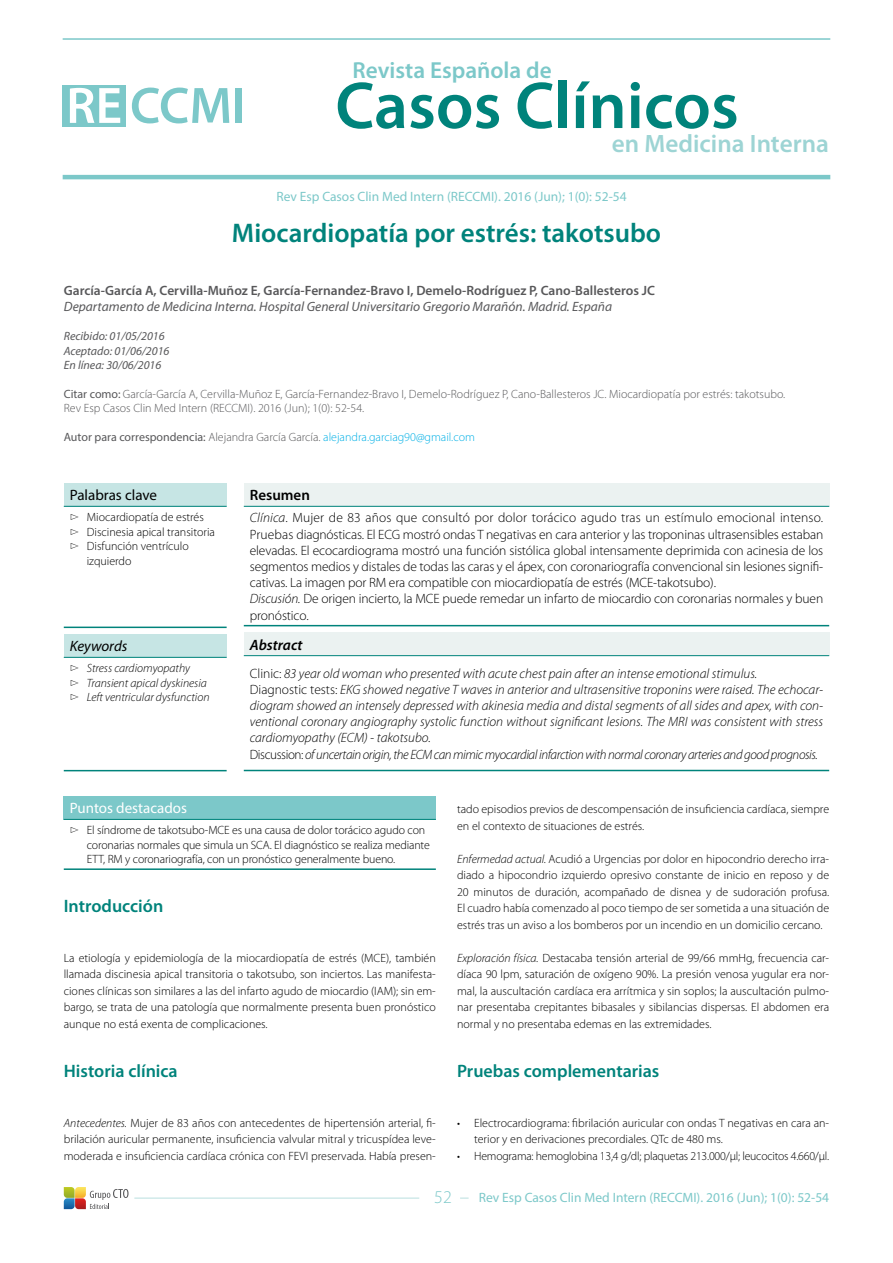
<style>
.page{position:relative;width:893px;height:1263px;background:#fff}
.page>*{position:absolute;margin:0;border:0;box-sizing:border-box;transform-origin:0 0}
.t1{font:600 66.75px "Myriad Pro";color:#00837b}
.Titulo_capitulo{font:600 27px "Myriad Pro";color:#00837b}
.t2{font:600 25.2px "Myriad Pro";color:#9dd4d4}
.t3{font:600 23.25px "Myriad Pro";color:#7cc8c9}
._02_Primer_Orden{font:600 18px "Myriad Pro";color:#00837b}
.t4{font:300 18px "Myriad Pro";color:#7cc8c9}
.t5{font:15px "Myriad Pro";color:#fff}
.t6{font:15px "Myriad Pro";color:#000}
.t7{font:italic 15px "Myriad Pro";color:#000}
.t8{font:italic 600 15px "Myriad Pro";color:#000}
.t9{font:600 15px "Myriad Pro";color:#000}
.Texto_resumen{font:300 13.5px/16.2px "Myriad Pro";letter-spacing:-.01em;color:#000;text-align:justify}
.Texto_abstract{font:italic 300 13.5px/16.2px "Myriad Pro";color:#000;text-align:justify}
.Nombre_autores{font:13.5px "Myriad Pro";color:#7cc8c9}
.Texto_abstract-2{font:italic 300 13.5px "Myriad Pro";letter-spacing:-.03em;color:#000}
.Nombre_autores-2{font:600 13.5px "Myriad Pro";color:#58585a}
.Cargo_autores{font:italic 13.5px "Myriad Pro";color:#58585a}
._01_Texto_comun{font:300 12px/16.5px "Myriad Pro";color:#000}
.Cargo_autores-2{font:300 12px/14.4px "Myriad Pro";color:#58585a}
.Cargo_autores-3{font:300 12px "Myriad Pro";color:#00b0e6}
.t10{font:italic 300 12px "Myriad Pro";color:#000}
.Cargo_autores-4{font:italic 12px "Myriad Pro";color:#58585a}
.s1{font-weight:400}
.s2{font-weight:400;color:#58585a}
.s3{color:#58585a}
.s4{font-style:italic}
.s5{font-style:normal}
</style>
<div class="page">
<div style="left:63px;top:85px;width:63px;height:41px;background:#7cc8c9"></div>
<svg style="left:70px;top:88px;width:50px;height:35px"></svg>
<svg style="left:132px;top:88px;width:97px;height:35px"></svg>
<div style="left:236px;top:88px;width:6px;height:35px;background:#7cc8c9"></div>
<hr style="left:63px;top:38px;width:767px;height:2px;background:#7cc8c9">
<hr style="left:63px;top:175px;width:767px;height:4px;background:#7cc8c9">
<hr style="left:134px;top:1198px;width:285px;height:1px;background:#b9dfdf">
<svg style="left:64px;top:1187px;width:65px;height:22px"></svg>
<div style="left:64px;top:483px;width:163px;height:23px;background:#c6e5e4"></div>
<hr style="left:64px;top:627px;width:163px;height:1px;background:#00837b">
<hr style="left:64px;top:506px;width:163px;height:1px;background:#00837b">
<div style="left:64px;top:634px;width:163px;height:23px;background:#c6e5e4"></div>
<hr style="left:64px;top:770px;width:163px;height:1px;background:#00837b">
<hr style="left:64px;top:657px;width:163px;height:1px;background:#00837b">
<div style="left:244px;top:483px;width:585px;height:23px;background:#ebf2f1"></div>
<hr style="left:244px;top:625px;width:585px;height:1px;background:#00837b">
<hr style="left:244px;top:506px;width:585px;height:1px;background:#00837b">
<div style="left:244px;top:632px;width:585px;height:24px;background:#ebf2f1"></div>
<hr style="left:244px;top:770px;width:585px;height:1px;background:#00837b">
<hr style="left:244px;top:655px;width:585px;height:1px;background:#00837b">
<div style="left:64px;top:796px;width:372px;height:23px;background:#7cc8c9"></div>
<hr style="left:64px;top:819px;width:372px;height:1px;background:#00837b">
<hr style="left:64px;top:868px;width:372px;height:2px;background:#00837b">
<h3 class="t3" style="left:352px;top:56px;width:201px">Revista Española de</h3>
<h1 class="t1" style="left:335px;top:63px;width:405px">Casos Clínicos</h1>
<h3 class="t2" style="left:612px;top:127px;width:218px">en Medicina Interna</h3>
<p class="Nombre_autores" style="left:276px;top:188px;width:352px">Rev Esp Casos Clin Med Intern (RECCMI). 2016 (Jun); 1(0): 52-54</p>
<p class="Titulo_capitulo" style="left:232px;top:216px;width:431px">Miocardiopatía por estrés: takotsubo</p>
<p class="Nombre_autores-2" style="left:64px;top:282px;width:593px">García-García A, Cervilla-Muñoz E, García-Fernandez-Bravo I, Demelo-Rodríguez P, Cano-Ballesteros JC</p>
<p class="Cargo_autores" style="left:64px;top:298px;width:550px">Departamento de Medicina Interna. Hospital General Universitario Gregorio Marañón. Madrid. España</p>
<p class="Cargo_autores-4" style="left:64px;top:329px;width:102px">Recibido: 01/05/2016</p>
<p class="Cargo_autores-4" style="left:64px;top:343px;width:107px">Aceptado: 01/06/2016</p>
<p class="Cargo_autores-4" style="left:64px;top:357px;width:99px">En línea: 30/06/2016</p>
<p class="Cargo_autores-2" style="left:64px;top:387px;width:723px"><span class="s1">Citar como:</span> García-García A, Cervilla-Muñoz E, García-Fernandez-Bravo I, Demelo-Rodríguez P, Cano-Ballesteros JC. Miocardiopatía por estrés: takotsubo.<br>Rev Esp Casos Clin Med Intern (RECCMI). 2016 (Jun); 1(0): 52-54.</p>
<p class="Cargo_autores-3" style="left:64px;top:430px;width:413px"><span class="s2">Autor para correspondencia:</span> <span class="s3">Alejandra García García.</span> alejandra.garciag90@gmail.com</p>
<p class="t6" style="left:70px;top:486px;width:89px">Palabras clave</p>
<p class="_01_Texto_comun" style="left:70px;top:509px;width:136px">▻ Miocardiopatía de estrés</p>
<p class="_01_Texto_comun" style="left:70px;top:524px;width:147px">▻ Discinesia apical transitoria</p>
<p class="_01_Texto_comun" style="left:87px;top:539px;width:104px;line-height:14.4px;text-indent:-17px">▻ Disfunción ventrículo izquierdo</p>
<p class="t7" style="left:70px;top:637px;width:59px">Keywords</p>
<p class="t10" style="left:70px;top:662px;width:122px">▻ Stress cardiomyopathy</p>
<p class="t10" style="left:70px;top:676px;width:139px">▻ Transient apical dyskinesia</p>
<p class="t10" style="left:70px;top:691px;width:141px">▻ Left ventricular dysfunction</p>
<p class="t9" style="left:250px;top:486px;width:62px">Resumen</p>
<p class="Texto_resumen" style="left:250px;top:510px;width:575px"><span class="s4">Clínica</span>. Mujer de 83 años que consultó por dolor torácico agudo tras un estímulo emocional intenso.<br>Pruebas diagnósticas. El ECG mostró ondas T negativas en cara anterior y las troponinas ultrasensibles estaban elevadas. El ecocardiograma mostró una función sistólica global intensamente deprimida con acinesia de los segmentos medios y distales de todas las caras y el ápex, con coronariografía convencional sin lesiones signifi&shy;cativas. La imagen por RM era compatible con miocardiopatía de estrés (MCE-takotsubo).</p>
<p class="Texto_resumen" style="left:250px;top:591px;width:575px"><span class="s4">Discusión.</span> De origen incierto, la MCE puede remedar un infarto de miocardio con coronarias normales y buen pronóstico.</p>
<p class="t8" style="left:250px;top:635px;width:54px">Abstract</p>
<p class="Texto_abstract" style="left:250px;top:665px;width:509px"><span class="s5">Clinic:</span> 83 year old woman who presented with acute chest pain after an intense emotional stimulus.</p>
<p class="Texto_abstract" style="left:250px;top:682px;width:575px"><span class="s5">Diagnostic tests:</span> EKG showed negative T waves in anterior and ultrasensitive troponins were raised. The echocar&shy;diogram showed an intensely depressed with akinesia media and distal segments of all sides and apex, with con&shy;ventional coronary angiography systolic function without significant lesions. The MRI was consistent with stress cardiomyopathy (ECM) - takotsubo.</p>
<p class="Texto_abstract-2" style="left:250px;top:747px;width:570px"><span class="s5">Discussion:</span> of uncertain origin, the ECM can mimic myocardial infarction with normal coronary arteries and good prognosis.</p>
<p class="t5" style="left:70px;top:799px;width:119px">Puntos destacados</p>
<p class="_01_Texto_comun" style="left:87px;top:823px;width:345px;line-height:14.4px;text-indent:-17px">▻ El síndrome de takotsubo-MCE es una causa de dolor torácico agudo con coronarias normales que simula un SCA. El diagnóstico se realiza mediante<br>ETT, RM y coronariografía, con un pronóstico generalmente bueno.</p>
<p class="_02_Primer_Orden" style="left:64px;top:895px;width:101px">Introducción</p>
<p class="_01_Texto_comun" style="left:64px;top:949px;width:374px;text-align:justify">La etiología y epidemiología de la miocardiopatía de estrés (MCE), también llamada discinesia apical transitoria o takotsubo, son inciertos. Las manifesta&shy;ciones clínicas son similares a las del infarto agudo de miocardio (IAM); sin em&shy;bargo, se trata de una patología que normalmente presenta buen pronóstico aunque no está exenta de complicaciones.</p>
<p class="_02_Primer_Orden" style="left:64px;top:1060px;width:116px">Historia clínica</p>
<p class="_01_Texto_comun" style="left:64px;top:1114px;width:374px;text-align:justify"><span class="s4">Antecedentes.</span> Mujer de 83 años con antecedentes de hipertensión arterial, fi&shy;brilación auricular permanente, insuficiencia valvular mitral y tricuspídea leve&shy;moderada e insuficiencia cardíaca crónica con FEVI preservada. Había presen-</p>
<p class="_01_Texto_comun" style="left:457px;top:801px;width:374px">tado episodios previos de descompensación de insuficiencia cardíaca, siempre en el contexto de situaciones de estrés.</p>
<p class="_01_Texto_comun" style="left:457px;top:850px;width:374px;text-align:justify"><span class="s4">Enfermedad actual.</span> Acudió a Urgencias por dolor en hipocondrio derecho irra&shy;diado a hipocondrio izquierdo opresivo constante de inicio en reposo y de 20 minutos de duración, acompañado de disnea y de sudoración profusa.<br>El cuadro había comenzado al poco tiempo de ser sometida a una situación de estrés tras un aviso a los bomberos por un incendio en un domicilio cercano.</p>
<p class="_01_Texto_comun" style="left:457px;top:949px;width:374px;text-align:justify"><span class="s4">Exploración física.</span> Destacaba tensión arterial de 99/66 mmHg, frecuencia car&shy;díaca 90 lpm, saturación de oxígeno 90%. La presión venosa yugular era nor&shy;mal, la auscultación cardíaca era arrítmica y sin soplos; la auscultación pulmo&shy;nar presentaba crepitantes bibasales y sibilancias dispersas. El abdomen era normal y no presentaba edemas en las extremidades.</p>
<p class="_02_Primer_Orden" style="left:457px;top:1060px;width:204px">Pruebas complementarias</p>
<p class="_01_Texto_comun" style="left:474px;top:1114px;width:357px;text-indent:-17px">• Electrocardiograma: fibrilación auricular con ondas T negativas en cara an&shy;terior y en derivaciones precordiales. QTc de 480 ms.</p>
<p class="_01_Texto_comun" style="left:457px;top:1147px;width:374px">• Hemograma: hemoglobina 13,4 g/dl; plaquetas 213.000/µl; leucocitos 4.660/µl.</p>
<p class="t4" style="left:434px;top:1187px;width:19px">52</p>
<p class="Nombre_autores" style="left:479px;top:1189px;width:352px">Rev Esp Casos Clin Med Intern (RECCMI). 2016 (Jun); 1(0): 52-54</p>
</div>
